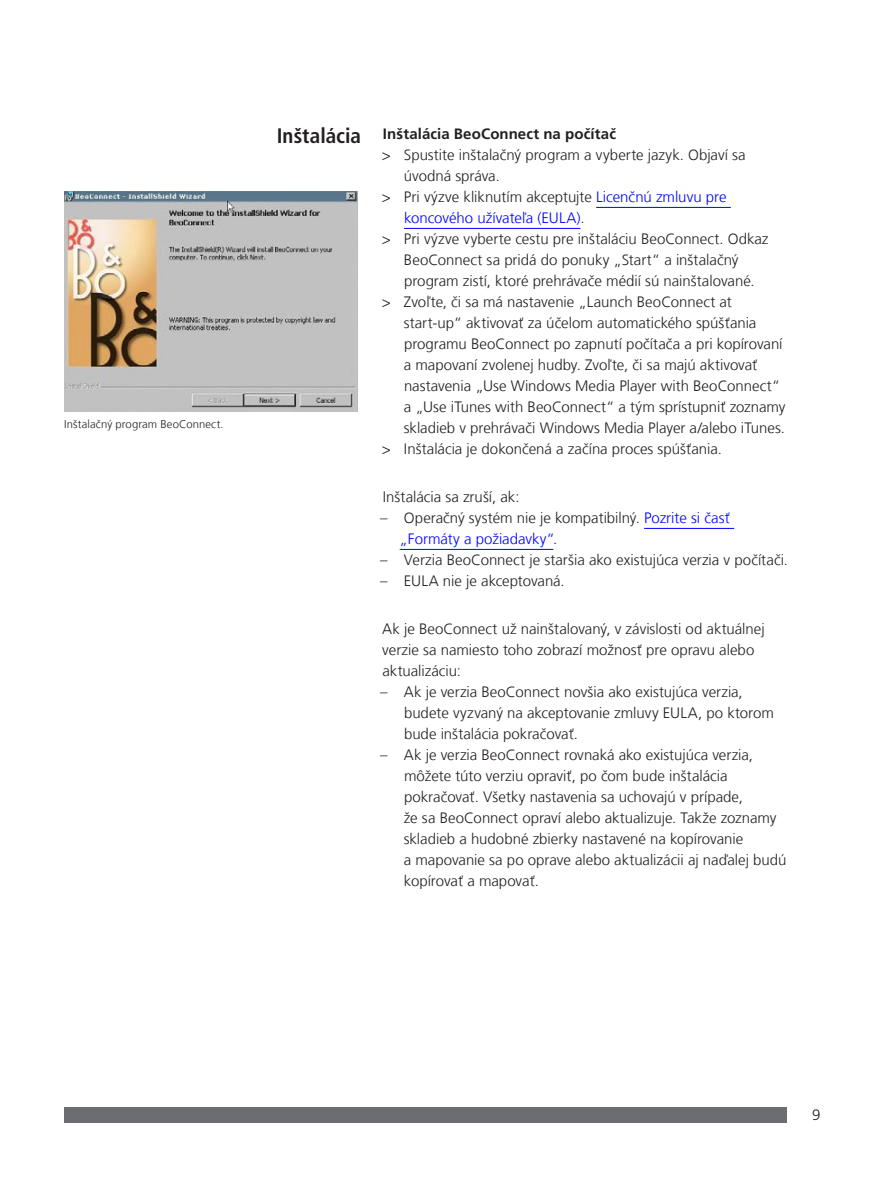
<style>
.page{position:relative;width:893px;height:1188px;background:#fff}
.page>*{position:absolute;margin:0;border:0;box-sizing:border-box;transform-origin:0 0}
.t1{font:700 condensed 21px "Frutiger LT Com";color:#231f20}
.t2{font:300 15px/21px "Frutiger LT Com";color:#231f20}
.t3{font:700 15px "Frutiger LT Com";letter-spacing:.01em;color:#231f20}
.t4{font:300 15px "Frutiger LT Com";color:#00f}
.t5{font:300 15px "Frutiger";color:#231f20}
.t6{font:300 11.25px "Frutiger LT Com";letter-spacing:.01em;color:#231f20}
.s1{color:#00f}
.s2{color:#231f20}
</style>
<div class="page">
<div style="left:64px;top:1107px;width:723px;height:15px;background:#6c6d70"></div>
<hr style="left:596px;top:207px;width:135px;height:1px;background:#00f">
<hr style="left:404px;top:228px;width:176px;height:1px;background:#00f">
<hr style="left:644px;top:528px;width:90px;height:1px;background:#00f">
<hr style="left:400px;top:549px;width:153px;height:1px;background:#00f">
<img style="left:64px;top:191px;width:293px;height:221px">
<p class="t6" style="left:64px;top:418px;width:161px">Inštalačný program BeoConnect.</p>
<h1 class="t1" style="left:277px;top:124px;width:86px">Inštalácia</h1>
<p class="t3" style="left:383px;top:125px;width:235px">Inštalácia BeoConnect na počítač</p>
<p class="t2" style="left:382px;top:145px;width:365px">&gt; Spustite inštalačný program a vyberte jazyk. Objaví sa</p>
<p class="t2" style="left:404px;top:166px;width:98px">úvodná správa.</p>
<p class="t2" style="left:382px;top:187px;width:346px">&gt; Pri výzve kliknutím akceptujte <span class="s1">Licenčnú zmluvu pre</span></p>
<p class="t4" style="left:404px;top:209px;width:182px">koncového užívateľa (EULA)<span class="s2">.</span></p>
<p class="t2" style="left:382px;top:229px;width:388px">&gt; Pri výzve vyberte cestu pre inštaláciu BeoConnect. Odkaz</p>
<p class="t2" style="left:404px;top:250px;width:336px">BeoConnect sa pridá do ponuky „Start“ a inštalačný</p>
<p class="t2" style="left:404px;top:271px;width:352px">program zistí, ktoré prehrávače médií sú nainštalované.</p>
<p class="t2" style="left:382px;top:292px;width:351px">&gt; Zvoľte, či sa má nastavenie „Launch BeoConnect at</p>
<p class="t2" style="left:404px;top:313px;width:354px">start-up“ aktivovať za účelom automatického spúšťania</p>
<p class="t2" style="left:404px;top:334px;width:380px">programu BeoConnect po zapnutí počítača a pri kopírovaní</p>
<p class="t2" style="left:404px;top:355px;width:355px">a mapovaní zvolenej hudby. Zvoľte, či sa majú aktivovať</p>
<p class="t2" style="left:404px;top:376px;width:377px">nastavenia „Use Windows Media Player with BeoConnect“</p>
<p class="t2" style="left:404px;top:397px;width:383px">a „Use iTunes with BeoConnect“ a tým sprístupniť zoznamy</p>
<p class="t2" style="left:404px;top:418px;width:383px">skladieb v prehrávači Windows Media Player a/alebo iTunes.</p>
<p class="t2" style="left:382px;top:439px;width:342px">&gt; Inštalácia je dokončená a začína proces spúšťania.</p>
<p class="t2" style="left:383px;top:487px;width:138px">Inštalácia sa zruší, ak:</p>
<p class="t2" style="left:400px;top:508px;width:332px;text-indent:-20px">– Operačný systém nie je kompatibilný. <span class="s1">Pozrite si časť „Formáty a požiadavky“</span>.</p>
<p class="t2" style="left:380px;top:550px;width:409px">– Verzia BeoConnect je staršia ako existujúca verzia v počítači.</p>
<p class="t2" style="left:380px;top:571px;width:186px">– EULA nie je akceptovaná.</p>
<p class="t2" style="left:382px;top:619px;width:384px">Ak je BeoConnect už nainštalovaný, v závislosti od aktuálnej verzie sa namiesto toho zobrazí možnosť pre opravu alebo aktualizáciu:</p>
<p class="t2" style="left:404px;top:682px;width:371px;text-indent:-24px">– Ak je verzia BeoConnect novšia ako existujúca verzia, budete vyzvaný na akceptovanie zmluvy EULA, po ktorom bude inštalácia pokračovať.</p>
<p class="t2" style="left:404px;top:745px;width:384px;text-indent:-24px">– Ak je verzia BeoConnect rovnaká ako existujúca verzia, môžete túto verziu opraviť, po čom bude inštalácia pokračovať. Všetky nastavenia sa uchovajú v prípade,<br>že sa BeoConnect opraví alebo aktualizuje. Takže zoznamy skladieb a hudobné zbierky nastavené na kopírovanie<br>a mapovanie sa po oprave alebo aktualizácii aj naďalej budú kopírovať a mapovať.</p>
<p class="t5" style="left:812px;top:1107px;width:10px">9</p>
</div>
